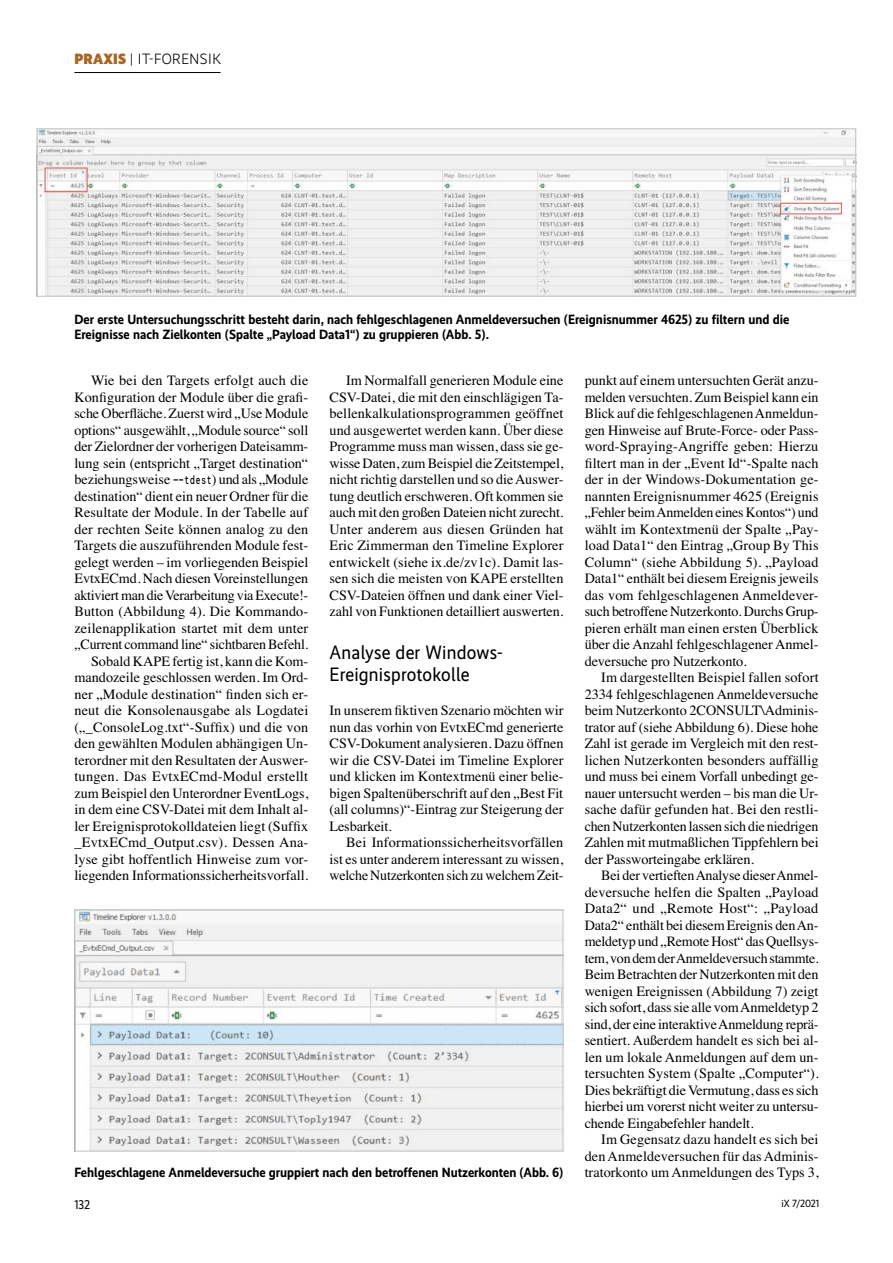
<style>
.page{position:relative;width:893px;height:1263px;background:#fff}
.page>*{position:absolute;margin:0;border:0;box-sizing:border-box;transform-origin:0 0}
.Zwischenueberschrift{font:19.5px/21.8px "Realisti X";letter-spacing:.01em;color:#000}
.t1{font:300 15px "Realisti X";letter-spacing:.035em;color:#000}
.Grundtext-Einzug{font:14.25px/16.5px "Times";color:#000;text-align:justify}
.Grundtext-stumpf{font:14.25px/16.5px "Times";color:#000;text-align:justify}
.Bild-Unterschrift{font:700 13.5px/15px "Realisti X";color:#000}
.t2{font:12.75px "Realisti X";color:#000}
.t3{font:10.5px "Realisti X";letter-spacing:-.005em;color:#000}
.s1{font-weight:900;color:#a86622}
.s2{font-family:"Listing";font-size:12px}
</style>
<div class="page">
<hr style="left:74px;top:72px;width:147px;height:1px;background:#000">
<img style="left:76px;top:912px;width:485px;height:237px">
<div style="left:74px;top:910px;width:489px;height:241px;border:1px solid #c5c6c6"></div>
<img style="left:39px;top:130px;width:815px;height:165px">
<div style="left:37px;top:128px;width:819px;height:169px;border:1px solid #c5c6c6"></div>
<p class="t1" style="left:74px;top:48px;width:148px"><span class="s1">PRAXIS</span> | IT-FORENSI K</p>
<p class="Bild-Unterschrift" style="left:74px;top:311px;width:716px">Der erste Untersuchungsschritt besteht darin, nach fehlgeschlagenen Anmeldeversuchen (Ereignisnummer 4625) zu filtern und die<br>Ereignisse nach Zielkonten (Spalte „Payload Data1“) zu gruppieren (Abb. 5).</p>
<p class="Grundtext-Einzug" style="left:74px;top:371px;width:235px;text-indent:17px">Wie bei den Targets erfolgt auch die Konfiguration der Module über die grafi&shy;sche Oberfläche. Zuerst wird „Use Module options“ ausgewählt, „Module source“ soll der Zielordner der vorherigen Dateisamm&shy;lung sein (entspricht „Target destination“ beziehungsweise <span class="s2">--tdest</span>) und als „Module destination“ dient ein neuer Ordner für die Resultate der Module. In der Tabelle auf der rechten Seite können analog zu den Targets die auszuführenden Module fest&shy;gelegt werden – im vorliegenden Beispiel EvtxECmd. Nach diesen Voreinstellungen aktiviert man die Verarbeitung via Execute!- Button (Abbildung 4). Die Kommando&shy;zeilenapplikation startet mit dem unter „Current command line“ sichtbaren Befehl.</p>
<p class="Grundtext-Einzug" style="left:74px;top:651px;width:235px;text-indent:17px">Sobald KAPE fertig ist, kann die Kom&shy;mandozeile geschlossen werden. Im Ord&shy;ner „Module destination“ finden sich er&shy;neut die Konsolenausgabe als Logdatei („_ConsoleLog.txt“-Suffix) und die von den gewählten Modulen abhängigen Un&shy;terordner mit den Resultaten der Auswer&shy;tungen. Das EvtxECmd-Modul erstellt zum Beispiel den Unterordner EventLogs, in dem eine CSV-Datei mit dem Inhalt al&shy;ler Ereignisprotokolldateien liegt (Suffix _EvtxECmd_Output.csv). Dessen Ana&shy;lyse gibt hoffentlich Hinweise zum vor&shy;liegenden Informationssicherheitsvorfall.</p>
<p class="Grundtext-Einzug" style="left:330px;top:371px;width:235px;text-indent:17px">Im Normalfall generieren Module eine CSV-Datei, die mit den einschlägigen Ta&shy;bellenkalkulationsprogrammen geöffnet und ausgewertet werden kann. Über diese Programme muss man wissen, dass sie ge&shy;wisse Daten, zum Beispiel die Zeitstempel, nicht richtig darstellen und so die Auswer&shy;tung deutlich erschweren. Oft kommen sie auch mit den großen Dateien nicht zurecht.<br>Unter anderem aus diesen Gründen hat Eric Zimmerman den Timeline Explorer entwickelt (siehe ix.de/zv1c). Damit las&shy;sen sich die meisten von KAPE erstellten CSV-Dateien öffnen und dank einer Viel&shy;zahl von Funktionen detailliert auswerten.</p>
<p class="Zwischenueberschrift" style="left:330px;top:640px;width:175px">Analyse der Windows-<br>Ereignisprotokolle</p>
<p class="Grundtext-stumpf" style="left:330px;top:701px;width:236px">In unserem fiktiven Szenario möchten wir nun das vorhin von EvtxECmd generierte CSV-Dokument analysieren. Dazu öffnen wir die CSV-Datei im Timeline Explorer und klicken im Kontextmenü einer belie&shy;bigen Spaltenüberschrift auf den „Best Fit (all columns)“-Eintrag zur Steigerung der Lesbarkeit.</p>
<p class="Grundtext-Einzug" style="left:330px;top:833px;width:235px;text-indent:17px">Bei Informationssicherheitsvorfällen ist es unter anderem interessant zu wissen, welche Nutzerkonten sich zu welchem Zeit-</p>
<p class="Grundtext-Einzug" style="left:585px;top:371px;width:235px">punkt auf einem untersuchten Gerät anzu&shy;melden versuchten. Zum Beispiel kann ein Blick auf die fehlgeschlagenen Anmeldun&shy;gen Hinweise auf Brute-Force- oder Pass&shy;word-Spraying-Angriffe geben: Hierzu filtert man in der „Event Id“-Spalte nach der in der Windows-Dokumentation ge&shy;nannten Ereignisnummer 4625 (Ereignis „Fehler beim Anmelden eines Kontos“) und wählt im Kontextmenü der Spalte „Pay&shy;load Data1“ den Eintrag „Group By This Column“ (siehe Abbildung 5). „Payload Data1“ enthält bei diesem Ereignis jeweils das vom fehlgeschlagenen Anmeldever&shy;such betroffene Nutzerkonto. Durchs Grup&shy;pieren erhält man einen ersten Überblick über die Anzahl fehlgeschlagener Anmel&shy;deversuche pro Nutzerkonto.</p>
<p class="Grundtext-Einzug" style="left:585px;top:668px;width:235px;text-indent:17px">Im dargestellten Beispiel fallen sofort 2334 fehlgeschlagenen Anmeldeversuche beim Nutzerkonto 2CONSULT\Adminis&shy;trator auf (siehe Abbildung 6). Diese hohe Zahl ist gerade im Vergleich mit den rest&shy;lichen Nutzerkonten besonders auffällig und muss bei einem Vorfall unbedingt ge&shy;nauer untersucht werden – bis man die Ur&shy;sache dafür gefunden hat. Bei den restli&shy;chen Nutzerkonten lassen sich die niedrigen Zahlen mit mutmaßlichen Tippfehlern bei der Passworteingabe erklären.</p>
<p class="Grundtext-Einzug" style="left:585px;top:866px;width:236px;text-indent:17px">Bei der vertieften Analyse dieser Anmel&shy;deversuche helfen die Spalten „Payload Data2“ und „Remote Host“: „Payload Data2“ enthält bei diesem Ereignis den An&shy;meldetyp und „Remote Host“ das Quellsys&shy;tem, von dem der Anmeldeversuch stammte.<br>Beim Betrachten der Nutzerkonten mit den wenigen Ereignissen (Abbildung 7) zeigt sich sofort, dass sie alle vom Anmeldetyp 2 sind, der eine interaktive Anmeldung reprä&shy;sentiert. Außerdem handelt es sich bei al&shy;len um lokale Anmeldungen auf dem un&shy;tersuchten System (Spalte „Computer“).<br>Dies bekräftigt die Vermutung, dass es sich hierbei um vorerst nicht weiter zu untersu&shy;chende Eingabefehler handelt.</p>
<p class="Grundtext-Einzug" style="left:585px;top:1130px;width:235px;text-align:right">Im Gegensatz dazu handelt es sich bei den Anmeldeversuchen für das Adminis-</p>
<p class="Bild-Unterschrift" style="left:74px;top:1164px;width:490px">Fehlgeschlagene Anmeldeversuche gruppiert nach den betroffenen Nutzerkonten (Abb. 6)</p>
<p class="Grundtext-Einzug" style="left:585px;top:1163px;width:235px">tratorkonto um Anmeldungen des Typs 3,</p>
<p class="t2" style="left:74px;top:1195px;width:17px">132</p>
<p class="t3" style="left:781px;top:1196px;width:39px">iX 7/2021</p>
</div>
